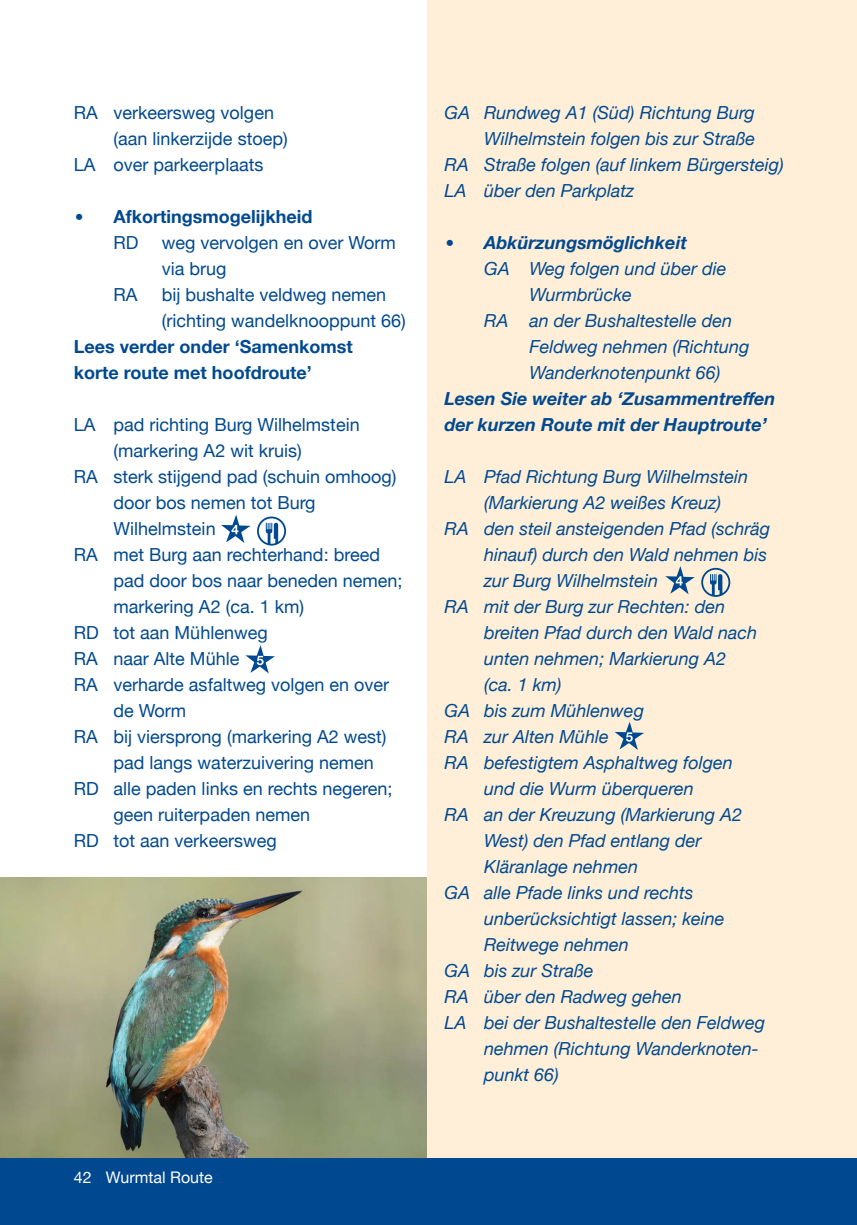
<style>
.page{position:relative;width:857px;height:1225px;background:#fff}
.page>*{position:absolute;margin:0;border:0;box-sizing:border-box;transform-origin:0 0}
.t1{font:italic 18px "Helvetica Neue";color:#004990}
.t2{font:18px/26px "Helvetica Neue";color:#004990}
.t3{font:italic 700 18px/26px "Helvetica Neue";color:#004990}
.t4{font:700 18px/26px "Helvetica Neue";color:#004990}
.t5{font:16px "Helvetica Neue";color:#fff}
.s1{font-family:"Optima";font-weight:400}
.s2{font-weight:400}
.s3{font-family:"Optima";font-weight:400;font-style:normal}
</style>
<div class="page">
<div style="left:0;top:1159px;width:856px;height:66px;background:#004990"></div>
<img style="left:0;top:877px;width:427px;height:281px">
<div style="left:427px;top:0;width:429px;height:1163px;background:#ffefd8"></div>
<svg style="left:221px;top:515px;width:29px;height:28px"></svg>
<svg style="left:245px;top:645px;width:30px;height:28px"></svg>
<svg style="left:265px;top:522px;width:13px;height:20px"></svg>
<div style="left:257px;top:516px;width:29px;height:29px;border:2px solid #004990;border-radius:50%"></div>
<svg style="left:665px;top:566px;width:29px;height:28px"></svg>
<svg style="left:709px;top:574px;width:13px;height:20px"></svg>
<div style="left:700px;top:568px;width:30px;height:29px;border:2px solid #004990;border-radius:50%"></div>
<svg style="left:615px;top:722px;width:28px;height:28px"></svg>
<div style="left:0;top:1158px;width:856px;height:9px;background:#004990"></div>
<p class="t2" style="left:74px;top:101px;width:201px">RA verkeersweg volgen</p>
<p class="t2" style="left:113px;top:127px;width:175px">(aan linkerzijde stoep)</p>
<p class="t2" style="left:74px;top:153px;width:191px">LA over parkeerplaats</p>
<p class="t4" style="left:113px;top:204px;width:200px;text-indent:-40px"><span class="s1">•</span> Afkortingsmogelijkheid<br><span class="s2">RD</span></p>
<p class="t2" style="left:162px;top:231px;width:235px">weg vervolgen en over Worm via brug</p>
<p class="t2" style="left:113px;top:283px;width:25px">RA</p>
<p class="t2" style="left:162px;top:283px;width:245px">bij bushalte veldweg nemen (richting wandelknooppunt 66)</p>
<p class="t4" style="left:74px;top:334px;width:280px">Lees verder onder ‘Samenkomst korte route met hoofdroute’</p>
<p class="t2" style="left:74px;top:413px;width:287px">LA pad richting Burg Wilhelmstein</p>
<p class="t2" style="left:113px;top:438px;width:190px">(markering A2 wit kruis)</p>
<p class="t2" style="left:74px;top:464px;width:324px">RA sterk stijgend pad (schuin omhoog)</p>
<p class="t2" style="left:113px;top:490px;width:203px">door bos nemen tot Burg</p>
<p class="t2" style="left:113px;top:516px;width:104px">Wilhelmstein</p>
<p class="t2" style="left:74px;top:542px;width:307px">RA met Burg aan rechterhand: breed</p>
<p class="t2" style="left:113px;top:568px;width:290px">pad door bos naar beneden nemen;</p>
<p class="t2" style="left:113px;top:594px;width:192px">markering A2 (ca. 1 km)</p>
<p class="t2" style="left:74px;top:620px;width:195px">RD tot aan Mühlenweg</p>
<p class="t2" style="left:74px;top:646px;width:167px">RA naar Alte Mühle</p>
<p class="t2" style="left:74px;top:672px;width:317px">RA verharde asfaltweg volgen en over</p>
<p class="t2" style="left:113px;top:698px;width:74px">de Worm</p>
<p class="t2" style="left:74px;top:724px;width:314px">RA bij viersprong (markering A2 west)</p>
<p class="t2" style="left:113px;top:750px;width:262px">pad langs waterzuivering nemen</p>
<p class="t2" style="left:74px;top:776px;width:320px">RD alle paden links en rechts negeren;</p>
<p class="t2" style="left:113px;top:802px;width:198px">geen ruiterpaden nemen</p>
<p class="t2" style="left:74px;top:828px;width:204px">RD tot aan verkeersweg</p>
<p class="t5" style="left:74px;top:1165px;width:19px">42</p>
<p class="t5" style="left:106px;top:1165px;width:108px">Wurmtal Route</p>
<p class="t1" style="left:444px;top:100px;width:312px">GA Rundweg A1 (Süd) Richtung Burg</p>
<p class="t1" style="left:484px;top:126px;width:272px">Wilhelmstein folgen bis zur Straße</p>
<p class="t1" style="left:444px;top:152px;width:341px">RA Straße folgen (auf linkem Bürgersteig)</p>
<p class="t1" style="left:444px;top:178px;width:191px">LA über den Parkplatz</p>
<p class="t3" style="left:444px;top:230px;width:244px"><span class="s3">•</span> Abkürzungsmöglichkeit</p>
<p class="t1" style="left:484px;top:256px;width:244px">GA Weg folgen und über die</p>
<p class="t1" style="left:529px;top:282px;width:104px">Wurmbrücke</p>
<p class="t1" style="left:484px;top:308px;width:249px">RA an der Bushaltestelle den</p>
<p class="t1" style="left:529px;top:334px;width:221px">Feldweg nehmen (Richtung</p>
<p class="t1" style="left:529px;top:360px;width:192px">Wanderknotenpunkt 66)</p>
<p class="t3" style="left:444px;top:386px;width:332px">Lesen Sie weiter ab ‘Zusammentreffen der kurzen Route mit der Hauptroute’</p>
<p class="t1" style="left:444px;top:464px;width:305px">LA Pfad Richtung Burg Wilhelmstein</p>
<p class="t1" style="left:484px;top:490px;width:238px">(Markierung A2 weißes Kreuz)</p>
<p class="t1" style="left:444px;top:516px;width:327px">RA den steil ansteigenden Pfad (schräg</p>
<p class="t1" style="left:484px;top:542px;width:284px">hinauf) durch den Wald nehmen bis</p>
<p class="t1" style="left:484px;top:568px;width:175px">zur Burg Wilhelmstein</p>
<p class="t1" style="left:444px;top:594px;width:282px">RA mit der Burg zur Rechten: den</p>
<p class="t1" style="left:484px;top:620px;width:274px">breiten Pfad durch den Wald nach</p>
<p class="t1" style="left:484px;top:646px;width:243px">unten nehmen; Markierung A2</p>
<p class="t1" style="left:484px;top:672px;width:79px">(ca. 1 km)</p>
<p class="t1" style="left:444px;top:698px;width:201px">GA bis zum Mühlenweg</p>
<p class="t1" style="left:444px;top:724px;width:166px">RA zur Alten Mühle</p>
<p class="t1" style="left:444px;top:750px;width:290px">RA befestigtem Asphaltweg folgen</p>
<p class="t1" style="left:484px;top:776px;width:211px">und die Wurm überqueren</p>
<p class="t1" style="left:444px;top:802px;width:299px">RA an der Kreuzung (Markierung A2</p>
<p class="t1" style="left:484px;top:828px;width:219px">West) den Pfad entlang der</p>
<p class="t1" style="left:484px;top:854px;width:155px">Kläranlage nehmen</p>
<p class="t1" style="left:444px;top:880px;width:250px">GA alle Pfade links und rechts</p>
<p class="t1" style="left:484px;top:906px;width:242px">unberücksichtigt lassen; keine</p>
<p class="t1" style="left:484px;top:932px;width:146px">Reitwege nehmen</p>
<p class="t1" style="left:444px;top:958px;width:151px">GA bis zur Straße</p>
<p class="t1" style="left:444px;top:984px;width:239px">RA über den Radweg gehen</p>
<p class="t1" style="left:444px;top:1010px;width:322px">LA bei der Bushaltestelle den Feldweg</p>
<p class="t1" style="left:484px;top:1036px;width:276px">nehmen (Richtung Wanderknoten-</p>
<p class="t1" style="left:484px;top:1062px;width:76px">punkt 66)</p>
</div>
